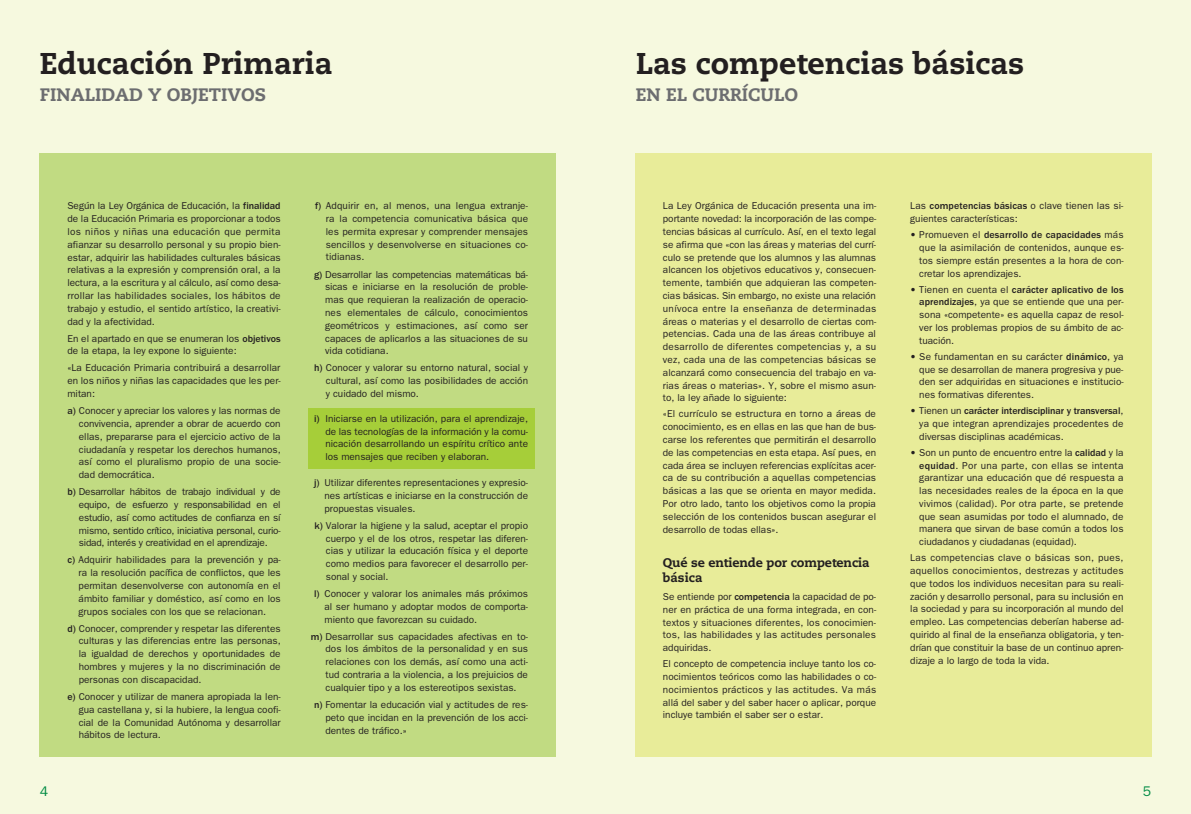
<style>
.page{position:relative;width:1191px;height:814px;background:#fff}
.page>*{position:absolute;margin:0;border:0;box-sizing:border-box;transform-origin:0 0}
.t1{font:800 30px "Caecilia LT Std";color:#231f20}
.t2{font:800 18px "Caecilia LT Std";color:#6c6d70}
.t3{font:14px "ITC Franklin Gothic Std";color:#008b43}
.t4{font:800 12.5px/14.9px "Caecilia LT Std";letter-spacing:-.01em;color:#231f20}
.t5{font:10px/12.8px "ITC Franklin Gothic Std";color:#231f20;text-align:justify}
.s1{font-weight:500}
.s2{font-family:"ITC Franklin Gothic Std Hvy"}
</style>
<div class="page">
<div style="left:0;top:0;width:595px;height:814px;background:#f6f9df"></div>
<div style="left:595px;top:0;width:596px;height:814px;background:#f6f9df"></div>
<div style="left:635px;top:153px;width:516px;height:604px;background:#e8ec99"></div>
<div style="left:40px;top:153px;width:516px;height:604px;background:#c1db82"></div>
<div style="left:307px;top:408px;width:227px;height:60px;background:#a6ce39"></div>
<h1 class="t1" style="left:40px;top:45px;width:294px">Educación Primaria</h1>
<h2 class="t2" style="left:40px;top:84px;width:228px">Finalidad y objetivos</h2>
<p class="t5" style="left:67px;top:200px;width:215px">Según la Ley Orgánica de Educación, la <span class="s1">finalidad </span>de la Educación Primaria es proporcionar a todos los niños y niñas una educación que permita afianzar su desarrollo personal y su propio bien&shy;estar, adquirir las habilidades culturales básicas relativas a la expresión y comprensión oral, a la lectura, a la escritura y al cálculo, así como desa&shy;rrollar las habilidades sociales, los hábitos de trabajo y estudio, el sentido artístico, la creativi&shy;dad y la afectividad.</p>
<p class="t5" style="left:67px;top:332px;width:215px">En el apartado en que se enumeran los <span class="s1">objetivos </span>de la etapa, la ley expone lo siguiente:</p>
<p class="t5" style="left:67px;top:362px;width:215px">«La Educación Primaria contribuirá a desarrollar en los niños y niñas las capacidades que les per&shy;mitan:</p>
<p class="t5" style="left:79px;top:404px;width:203px;text-indent:-11px"><span class="s1">a)</span> Conocer y apreciar los valores y las normas de convivencia, aprender a obrar de acuerdo con ellas, prepararse para el ejercicio activo de la ciudadanía y respetar los derechos humanos, así como el pluralismo propio de una socie&shy;dad democrática.</p>
<p class="t5" style="left:79px;top:485px;width:203px;text-indent:-11px"><span class="s1">b)</span> Desarrollar hábitos de trabajo individual y de equipo, de esfuerzo y responsabilidad en el estudio, así como actitudes de confianza en sí mismo, sentido crítico, iniciativa personal, curio&shy;sidad, interés y creatividad en el aprendizaje.</p>
<p class="t5" style="left:79px;top:553px;width:203px;text-indent:-11px"><span class="s1">c)</span> Adquirir habilidades para la prevención y pa&shy;ra la resolución pacífica de conflictos, que les permitan desenvolverse con autonomía en el ámbito familiar y doméstico, así como en los grupos sociales con los que se relacionan.</p>
<p class="t5" style="left:79px;top:622px;width:203px;text-indent:-11px"><span class="s1">d)</span> Conocer, comprender y respetar las diferentes culturas y las diferencias entre las personas, la igualdad de derechos y oportunidades de hombres y mujeres y la no discriminación de personas con discapacidad.</p>
<p class="t5" style="left:79px;top:690px;width:203px;text-indent:-11px"><span class="s1">e)</span> Conocer y utilizar de manera apropiada la len&shy;gua castellana y, si la hubiere, la lengua coofi&shy;cial de la Comunidad Autónoma y desarrollar hábitos de lectura.</p>
<p class="t5" style="left:326px;top:199px;width:204px;text-indent:-11px"><span class="s1">f)</span> Adquirir en, al menos, una lengua extranje&shy;ra la competencia comunicativa básica que les permita expresar y comprender mensajes sencillos y desenvolverse en situaciones co&shy;tidianas.</p>
<p class="t5" style="left:325px;top:268px;width:204px;text-indent:-11px"><span class="s1">g)</span> Desarrollar las competencias matemáticas bá&shy;sicas e iniciarse en la resolución de proble&shy;mas que requieran la realización de operacio&shy;nes elementales de cálculo, conocimientos geométricos y estimaciones, así como ser capaces de aplicarlos a las situaciones de su vida cotidiana.</p>
<p class="t5" style="left:326px;top:361px;width:204px;text-indent:-12px"><span class="s1">h)</span> Conocer y valorar su entorno natural, social y cultural, así como las posibilidades de acción y cuidado del mismo.</p>
<p class="t5" style="left:325px;top:412px;width:204px;text-indent:-11px"><span class="s1">i)</span> Iniciarse en la utilización, para el aprendizaje, de las tecnologías de la información y la comu&shy;nicación desarrollando un espíritu crítico ante los mensajes que reciben y elaboran.</p>
<p class="t5" style="left:324px;top:476px;width:205px;text-indent:-11px"><span class="s1">j)</span> Utilizar diferentes representaciones y expresio&shy;nes artísticas e iniciarse en la construcción de propuestas visuales.</p>
<p class="t5" style="left:326px;top:519px;width:204px;text-indent:-11px"><span class="s1">k)</span> Valorar la higiene y la salud, aceptar el propio cuerpo y el de los otros, respetar las diferen&shy;cias y utilizar la educación física y el deporte como medios para favorecer el desarrollo per&shy;sonal y social.</p>
<p class="t5" style="left:324px;top:587px;width:205px;text-indent:-11px"><span class="s1">l)</span> Conocer y valorar los animales más próximos al ser humano y adoptar modos de comporta&shy;miento que favorezcan su cuidado.</p>
<p class="t5" style="left:325px;top:630px;width:204px;text-indent:-15px"><span class="s1">m)</span> Desarrollar sus capacidades afectivas en to&shy;dos los ámbitos de la personalidad y en sus relaciones con los demás, así como una acti&shy;tud contraria a la violencia, a los prejuicios de cualquier tipo y a los estereotipos sexistas.</p>
<p class="t5" style="left:325px;top:698px;width:204px;text-indent:-11px"><span class="s1">n)</span> Fomentar la educación vial y actitudes de res&shy;peto que incidan en la prevención de los acci&shy;dentes de tráfico.»</p>
<h1 class="t1" style="left:636px;top:45px;width:390px">Las competencias básicas</h1>
<h2 class="t2" style="left:636px;top:84px;width:164px">en el currículo</h2>
<p class="t5" style="left:663px;top:200px;width:215px">La Ley Orgánica de Educación presenta una im&shy;portante novedad: la incorporación de las compe&shy;tencias básicas al currículo. Así, en el texto legal se afirma que «con las áreas y materias del currí&shy;culo se pretende que los alumnos y las alumnas alcancen los objetivos educativos y, consecuen&shy;temente, también que adquieran las competen&shy;cias básicas. Sin embargo, no existe una relación unívoca entre la enseñanza de determinadas áreas o materias y el desarrollo de ciertas com&shy;petencias. Cada una de las áreas contribuye al desarrollo de diferentes competencias y, a su vez, cada una de las competencias básicas se alcanzará como consecuencia del trabajo en va&shy;rias áreas o materias». Y, sobre el mismo asun&shy;to, la ley añade lo siguiente:</p>
<p class="t5" style="left:663px;top:407px;width:215px">«El currículo se estructura en torno a áreas de conocimiento, es en ellas en las que han de bus&shy;carse los referentes que permitirán el desarrollo de las competencias en esta etapa. Así pues, en cada área se incluyen referencias explícitas acer&shy;ca de su contribución a aquellas competencias básicas a las que se orienta en mayor medida.<br>Por otro lado, tanto los objetivos como la propia selección de los contenidos buscan asegurar el desarrollo de todas ellas».</p>
<p class="t4" style="left:663px;top:555px;width:208px">Qué se entiende por competencia básica</p>
<p class="t5" style="left:663px;top:590px;width:215px">Se entiende por <span class="s1">competencia</span> la capacidad de po&shy;ner en práctica de una forma integrada, en con&shy;textos y situaciones diferentes, los conocimien&shy;tos, las habilidades y las actitudes personales adquiridas.</p>
<p class="t5" style="left:663px;top:657px;width:215px">El concepto de competencia incluye tanto los co&shy;nocimientos teóricos como las habilidades o co&shy;nocimientos prácticos y las actitudes. Va más allá del saber y del saber hacer o aplicar, porque incluye también el saber ser o estar.</p>
<p class="t5" style="left:910px;top:200px;width:215px">Las <span class="s1">competencias básicas</span> o clave tienen las si&shy;guientes características:</p>
<p class="t5" style="left:919px;top:228px;width:206px;text-indent:-9px"><span class="s2">•</span> Promueven el <span class="s1">desarrollo de capacidades</span> más que la asimilación de contenidos, aunque es&shy;tos siempre están presentes a la hora de con&shy;cretar los aprendizajes.</p>
<p class="t5" style="left:919px;top:283px;width:206px;text-indent:-9px"><span class="s2">•</span> Tienen en cuenta el <span class="s1">carácter aplicativo de los aprendizajes</span>, ya que se entiende que una per&shy;sona «competente» es aquella capaz de resol&shy;ver los problemas propios de su ámbito de ac&shy;tuación.</p>
<p class="t5" style="left:919px;top:350px;width:206px;text-indent:-9px"><span class="s2">•</span> Se fundamentan en su carácter <span class="s1">dinámico</span>, ya que se desarrollan de manera progresiva y pue&shy;den ser adquiridas en situaciones e institucio&shy;nes formativas diferentes.</p>
<p class="t5" style="left:919px;top:404px;width:206px;text-indent:-9px"><span class="s2">•</span> Tienen un <span class="s1">carácter interdisciplinar y transversal</span>, ya que integran aprendizajes procedentes de diversas disciplinas académicas.</p>
<p class="t5" style="left:919px;top:446px;width:206px;text-indent:-9px"><span class="s2">•</span> Son un punto de encuentro entre la <span class="s1">calidad</span> y la <span class="s1">equidad</span>. Por una parte, con ellas se intenta garantizar una educación que dé respuesta a las necesidades reales de la época en la que vivimos (calidad). Por otra parte, se pretende que sean asumidas por todo el alumnado, de manera que sirvan de base común a todos los ciudadanos y ciudadanas (equidad).</p>
<p class="t5" style="left:910px;top:551px;width:215px">Las competencias clave o básicas son, pues, aquellos conocimientos, destrezas y actitudes que todos los individuos necesitan para su reali&shy;zación y desarrollo personal, para su inclusión en la sociedad y para su incorporación al mundo del empleo. Las competencias deberían haberse ad&shy;quirido al final de la enseñanza obligatoria, y ten&shy;drían que constituir la base de un continuo apren&shy;dizaje a lo largo de toda la vida.</p>
<h3 class="t3" style="left:40px;top:783px;width:10px">4</h3>
<h3 class="t3" style="left:1142px;top:783px;width:10px">5</h3>
</div>
